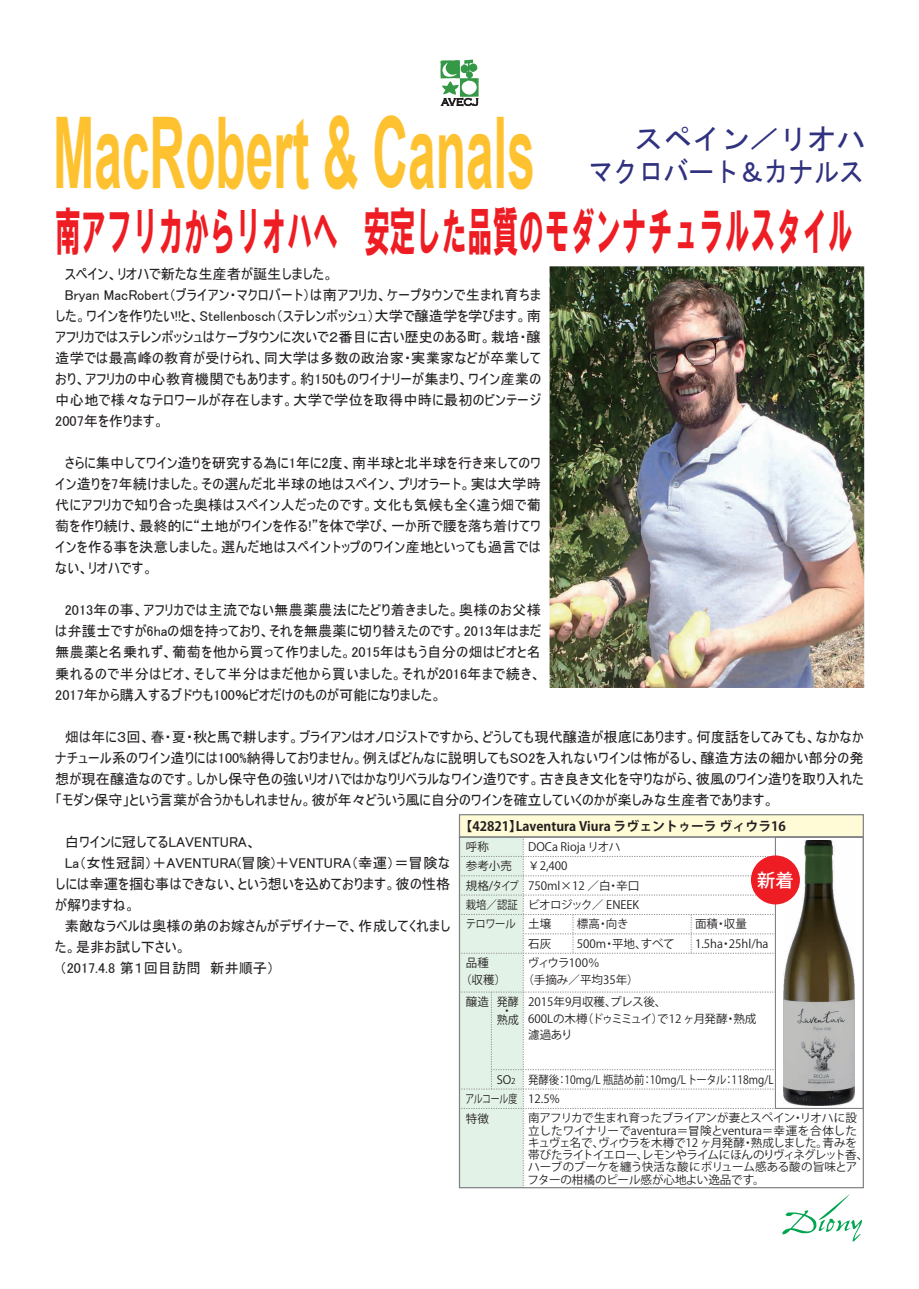
<style>
.page{position:relative;width:919px;height:1289px;background:#fff}
.page>*{position:absolute;margin:0;border:0;box-sizing:border-box;transform-origin:0 0}
.t1{font:700 99px "Arial";color:#fec231;scale:.5 1}
.t2{font:52.5px "HG Soei Kakugothic UB";color:#ee1d23;scale:.49 1}
.t3{font:28.8px/32.8px "JK Gothic";color:#30317f;text-align:right}
.t4{font:500 18.15px "Koz Go Pro";color:#fff}
.t5{font:14.25px/21px "MS UI Gothic";letter-spacing:.005em;color:#231f20;text-align:justify}
.t6{font:700 12.9px "Koz Go Pro";color:#231f20}
.t7{font:11.55px/19.4px "Koz Go Pro";color:#231f20}
.t8{font:11.55px/19.4px "Koz Go Pro";color:#231f20;scale:.9 1}
.t9{font:11.55px/19.5px "Koz Go Pro";letter-spacing:-.02em;color:#231f20;scale:.77 1}
.t10{font:11.55px/9px "Koz Go Pro";color:#231f20;text-align:center;scale:.95 1}
.s1{font-size:8.1px}
</style>
<div class="page">
<svg style="left:440px;top:60px;width:38px;height:47px"></svg>
<img style="left:549px;top:266px;width:316px;height:422px">
<div style="left:459px;top:814px;width:404px;height:23px;background:#fffbd6;border:1px solid #808285"></div>
<div style="left:774px;top:836px;width:89px;height:272px;border:1px solid #808285"></div>
<svg style="left:459px;top:837px;width:316px;height:350px"></svg>
<img style="left:783px;top:840px;width:71px;height:265px">
<svg style="left:782px;top:1194px;width:80px;height:47px"></svg>
<div style="left:751px;top:856px;width:47px;height:47px;background:#ee1d23;border-radius:50%"></div>
<div style="left:750px;top:855px;width:49px;height:49px;border:2px solid #ee1d23;border-radius:50%"></div>
<h1 class="t1" style="left:53px;top:83px;width:964px">MacRobert &amp; Canals</h1>
<h3 class="t3" style="left:588px;top:122px;width:278px">スペイン／リオハ<br>マクロバート＆カナルス</h3>
<h2 class="t2" style="left:55px;top:205px;width:1629px">南アフリカからリオハへ　安定した品質のモダンナチュラルスタイル</h2>
<p class="t5" style="left:55px;top:263px;width:487px;text-align:left">　スペイン、リオハで新たな生産者が誕生しました。<br>　Bryan MacRobert（ブライアン・マクロバート）は南アフリカ、ケープタウンで生まれ育ちました。ワインを作りたい!!と、Stellenbosch（ステレンボッシュ）大学で醸造学を学びます。南アフリカではステレンボッシュはケープタウンに次いで２番目に古い歴史のある町。栽培・醸造学では最高峰の教育が受けられ、同大学は多数の政治家・実業家などが卒業しており、アフリカの中心教育機関でもあります。約150ものワイナリーが集まり、ワイン産業の中心地で様々なテロワールが存在します。大学で学位を取得中時に最初のビンテージ2007年を作ります。</p>
<p class="t5" style="left:55px;top:452px;width:487px">　さらに集中してワイン造りを研究する為に1年に2度、南半球と北半球を行き来してのワイン造りを7年続けました。その選んだ北半球の地はスペイン、プリオラート。実は大学時代にアフリカで知り合った奥様はスペイン人だったのです。文化も気候も全く違う畑で葡萄を作り続け、最終的に“土地がワインを作る!”を体で学び、一か所で腰を落ち着けてワインを作る事を決意しました。選んだ地はスペイントップのワイン産地といっても過言ではない、リオハです。</p>
<p class="t5" style="left:55px;top:600px;width:487px">　2013年の事、アフリカでは主流でない無農薬農法にたどり着きました。奥様のお父様は弁護士ですが6haの畑を持っており、それを無農薬に切り替えたのです。2013年はまだ無農薬と名乗れず、葡萄を他から買って作りました。2015年はもう自分の畑はビオと名乗れるので半分はビオ、そして半分はまだ他から買いました。それが2016年まで続き、2017年から購入するブドウも100％ビオだけのものが可能になりました。</p>
<p class="t5" style="left:55px;top:726px;width:809px">　畑は年に３回、春・夏・秋と馬で耕します。ブライアンはオノロジストですから、どうしても現代醸造が根底にあります。何度話をしてみても、なかなかナチュール系のワイン造りには100%納得しておりません。例えばどんなに説明してもSO2を入れないワインは怖がるし、醸造方法の細かい部分の発想が現在醸造なのです。しかし保守色の強いリオハではかなりリベラルなワイン造りです。古き良き文化を守りながら、彼風のワイン造りを取り入れた「モダン保守」という言葉が合うかもしれません。彼が年々どういう風に自分のワインを確立していくのかが楽しみな生産者であります。</p>
<p class="t5" style="left:55px;top:831px;width:203px">　白ワインに冠してるLAVENTURA、</p>
<p class="t5" style="left:55px;top:852px;width:396px">　La（女性冠詞）＋AVENTURA(冒険)＋VENTURA（幸運）＝冒険な</p>
<p class="t5" style="left:55px;top:873px;width:396px">しには幸運を掴む事はできない、という想いを込めております。彼の性格</p>
<p class="t5" style="left:55px;top:894px;width:81px">が解りますね。</p>
<p class="t5" style="left:55px;top:915px;width:396px">　素敵なラベルは奥様の弟のお嫁さんがデザイナーで、作成してくれまし</p>
<p class="t5" style="left:55px;top:936px;width:132px">た。是非お試し下さい。</p>
<p class="t5" style="left:60px;top:957px;width:216px">（2017.4.8 第１回目訪問　新井順子）</p>
<p class="t6" style="left:459px;top:817px;width:328px">【42821】Laventura Viura ラヴェントゥーラ ヴィウラ16</p>
<p class="t7" style="left:466px;top:837px;width:48px">呼称<br>参考小売</p>
<p class="t7" style="left:528px;top:837px;width:94px">DOCa Rioja リオハ￥2,400</p>
<p class="t4" style="left:757px;top:868px;width:38px">新着</p>
<p class="t7" style="left:466px;top:876px;width:54px">規格/タイプ栽培／認証</p>
<p class="t7" style="left:527px;top:876px;width:113px">750ml×12 ／白・辛口ビオロジック／ ENEEK土壌<br>石灰<br>ヴィウラ100％</p>
<p class="t7" style="left:528px;top:968px;width:140px;line-height:22.2px;text-indent:-6px">（手摘み／平均35年）<br>2015年9月収穫、プレス後、</p>
<p class="t7" style="left:528px;top:1010px;width:230px;line-height:16.5px">600Lの木樽（ドゥミミュイ）で12 ヶ月発酵・熟成濾過あり</p>
<p class="t8" style="left:528px;top:1069px;width:274px">発酵後：10mg/L 瓶詰め前：10mg/L トータル：118mg/L<br>12.5%</p>
<p class="t7" style="left:577px;top:914px;width:99px">標高・向き<br>500m・平地、すべて</p>
<p class="t7" style="left:695px;top:914px;width:75px">面積・収量<br>1.5ha・25hl/ha</p>
<p class="t8" style="left:465px;top:914px;width:57px">テロワール</p>
<p class="t7" style="left:460px;top:955px;width:48px;line-height:16.5px;text-indent:6px">品種<br>（収穫）</p>
<p class="t7" style="left:466px;top:992px;width:25px">醸造</p>
<p class="t10" style="left:496px;top:997px;width:25px">発酵・熟成</p>
<p class="t7" style="left:496px;top:1069px;width:20px">SO<span class="s1">2</span></p>
<p class="t9" style="left:465px;top:1089px;width:69px">アルコール度特徴</p>
<p class="t7" style="left:527px;top:1112px;width:342px;line-height:12.3px">南アフリカで生まれ育ったブライアンが妻とスペイン・リオハに設立したワイナリーでaventura＝冒険とventura＝幸運を合体したキュヴェ名で、ヴィウラを木樽で12 ヶ月発酵・熟成しました。青みを帯びたライトイエロー、レモンやライムにほんのりヴィネグレット香、ハーブのブーケを纏う快活な酸にボリューム感ある酸の旨味とアフターの柑橘のピール感が心地よい逸品です。</p>
</div>
